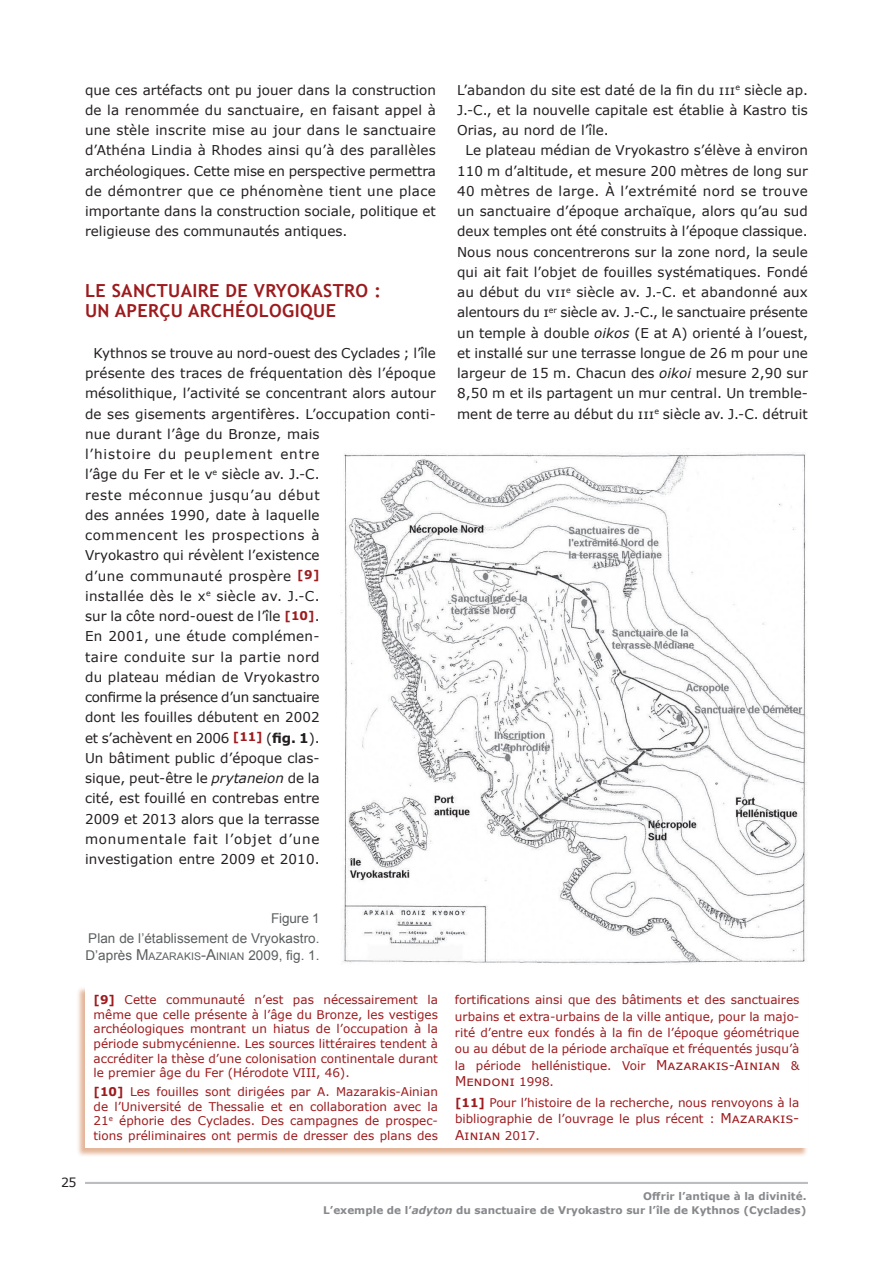
<style>
.page{position:relative;width:893px;height:1263px;background:#fff}
.page>*{position:absolute;margin:0;border:0;box-sizing:border-box;transform-origin:0 0}
.t1{font:700 18px/20.2px "Trebuchet MS";letter-spacing:.02em;color:#9d1b1e}
.t2{font:13.5px/20.2px "Verdana";letter-spacing:.005em;color:#231f20;text-align:justify}
.t3{font:13.5px/20.7px "Arial";letter-spacing:.005em;color:#5b5f60;text-align:right}
.t4{font:13.5px "Verdana";color:#9d1b1e}
.t5{font:12.6px "Verdana";color:#231f20}
.t6{font:12px/14.5px "Verdana";color:#9d1b1e;text-align:justify}
.t7{font:700 10.5px/13.5px "Verdana";color:#87898c;text-align:right}
.s1{font-weight:700;font-size:12px;color:#9d1b1e}
.s2{font-weight:700}
.s3{font-style:italic}
.s4{font-size:15px}
.s5{font-size:10.5px}
.s6{font-size:13.5px}
.s7{font-size:12px}
</style>
<div class="page">
<hr style="left:85px;top:1182px;width:723px;height:2px;background:#bcbdc0">
<div style="left:76px;top:986px;width:732px;height:171px;background:#c86c33;opacity:.5"></div>
<div style="left:85px;top:986px;width:723px;height:162px;background:#fff"></div>
<img style="left:341px;top:452px;width:466px;height:512px">
<p class="t2" style="left:85px;top:79px;width:352px">que ces artéfacts ont pu jouer dans la construction de la renommée du sanctuaire, en faisant appel à une stèle inscrite mise au jour dans le sanctuaire d’Athéna Lindia à Rhodes ainsi qu’à des parallèles archéologiques. Cette mise en perspective permettra de démontrer que ce phénomène tient une place importante dans la construction sociale, politique et religieuse des communautés antiques.</p>
<h1 class="t1" style="left:85px;top:280px;width:297px">LE SANCTUAIRE DE VRYOKASTRO :<br>UN APERÇU ARCHÉOLOGIQUE</h1>
<p class="t2" style="left:85px;top:343px;width:352px;text-align:left;text-indent:9px">Kythnos se trouve au nord-ouest des Cyclades ; l’île présente des traces de fréquentation dès l’époque mésolithique, l’activité se concentrant alors autour de ses gisements argentifères. L’occupation conti&shy;nue durant l’âge du Bronze, mais<br>l’histoire du peuplement entre<br>l’âge du Fer et le v<sup>e</sup> siècle av. J.-C.<br>reste méconnue jusqu’au début<br>des années 1990, date à laquelle<br>commencent les prospections à<br>Vryokastro qui révèlent l’existence<br>d’une communauté prospère <span class="s1">[9]<br></span>installée dès le x<sup>e</sup> siècle av. J.-C.<br>sur la côte nord-ouest de l’île <span class="s1">[10]</span>.<br>En 2001, une étude complémen-<br>taire conduite sur la partie nord<br>du plateau médian de Vryokastro<br>confirme la présence d’un sanctuaire<br>dont les fouilles débutent en 2002<br>et s’achèvent en 2006 <span class="s1">[11]</span> (<span class="s2">fig. 1</span>).<br>Un bâtiment public d’époque clas-<br>sique, peut-être le <span class="s3">prytaneion</span> de la<br>cité, est fouillé en contrebas entre<br>2009 et 2013 alors que la terrasse<br>monumentale fait l’objet d’une<br>investigation entre 2009 et 2010.</p>
<p class="t2" style="left:457px;top:79px;width:352px">L’abandon du site est daté de la fin du iii<sup>e</sup> siècle ap.<br>J.-C., et la nouvelle capitale est établie à Kastro tis Orias, au nord de l’île.</p>
<p class="t2" style="left:457px;top:140px;width:352px;text-indent:9px">Le plateau médian de Vryokastro s’élève à environ 110 m d’altitude, et mesure 200 mètres de long sur 40 mètres de large. À l’extrémité nord se trouve un sanctuaire d’époque archaïque, alors qu’au sud deux temples ont été construits à l’époque classique.<br>Nous nous concentrerons sur la zone nord, la seule qui ait fait l’objet de fouilles systématiques. Fondé au début du vii<sup>e</sup> siècle av. J.-C. et abandonné aux alentours du i<sup>er</sup> siècle av. J.-C., le sanctuaire présente un temple à double <span class="s3">oikos</span> (E at A) orienté à l’ouest, et installé sur une terrasse longue de 26 m pour une largeur de 15 m. Chacun des <span class="s3">oikoi</span> mesure 2,90 sur 8,50 m et ils partagent un mur central. Un tremble&shy;ment de terre au début du iii<sup>e</sup> siècle av. J.-C. détruit</p>
<p class="t3" style="left:88px;top:908px;width:233px">Figure 1<br>Plan de l’établissement de Vryokastro.</p>
<p class="t3" style="left:85px;top:945px;width:236px">D’après <span class="s4">M</span><span class="s5">AZARAKIS</span><span class="s4">-A</span><span class="s5">INIAN</span> 2009, fig. 1.</p>
<p class="t6" style="left:94px;top:992px;width:346px"><span class="s2">[9]</span> Cette communauté n’est pas nécessairement la même que celle présente à l’âge du Bronze, les vestiges archéologiques montrant un hiatus de l’occupation à la période submycénienne. Les sources littéraires tendent à accréditer la thèse d’une colonisation continentale durant le premier âge du Fer (Hérodote VIII, 46).</p>
<p class="t6" style="left:94px;top:1084px;width:346px"><span class="s2">[10]</span> Les fouilles sont dirigées par A. Mazarakis-Ainian de l’Université de Thessalie et en collaboration avec la 21<sup>e</sup> éphorie des Cyclades. Des campagnes de prospec&shy;tions préliminaires ont permis de dresser des plans des</p>
<p class="t6" style="left:455px;top:991px;width:346px;line-height:16.4px">fortifications ainsi que des bâtiments et des sanctuaires urbains et extra-urbains de la ville antique, pour la majo&shy;rité d’entre eux fondés à la fin de l’époque géométrique ou au début de la période archaïque et fréquentés jusqu’à la période hellénistique. Voir <span class="s6">Mazarakis-Ainian</span> &amp;</p>
<p class="t4" style="left:455px;top:1072px;width:100px">Mendoni <span class="s7">1998.</span></p>
<p class="t6" style="left:455px;top:1094px;width:346px;line-height:16.4px"><span class="s2">[11]</span> Pour l’histoire de la recherche, nous renvoyons à la bibliographie de l’ouvrage le plus récent : <span class="s6">Mazarakis-</span></p>
<p class="t4" style="left:455px;top:1125px;width:86px">Ainian <span class="s7">2017.</span></p>
<p class="t5" style="left:61px;top:1173px;width:17px">25</p>
<p class="t7" style="left:323px;top:1189px;width:485px">Offrir l’antique à la divinité.<br>L’exemple de l’<span class="s3">adyton</span> du sanctuaire de Vryokastro sur l’île de Kythnos (Cyclades)</p>
</div>
